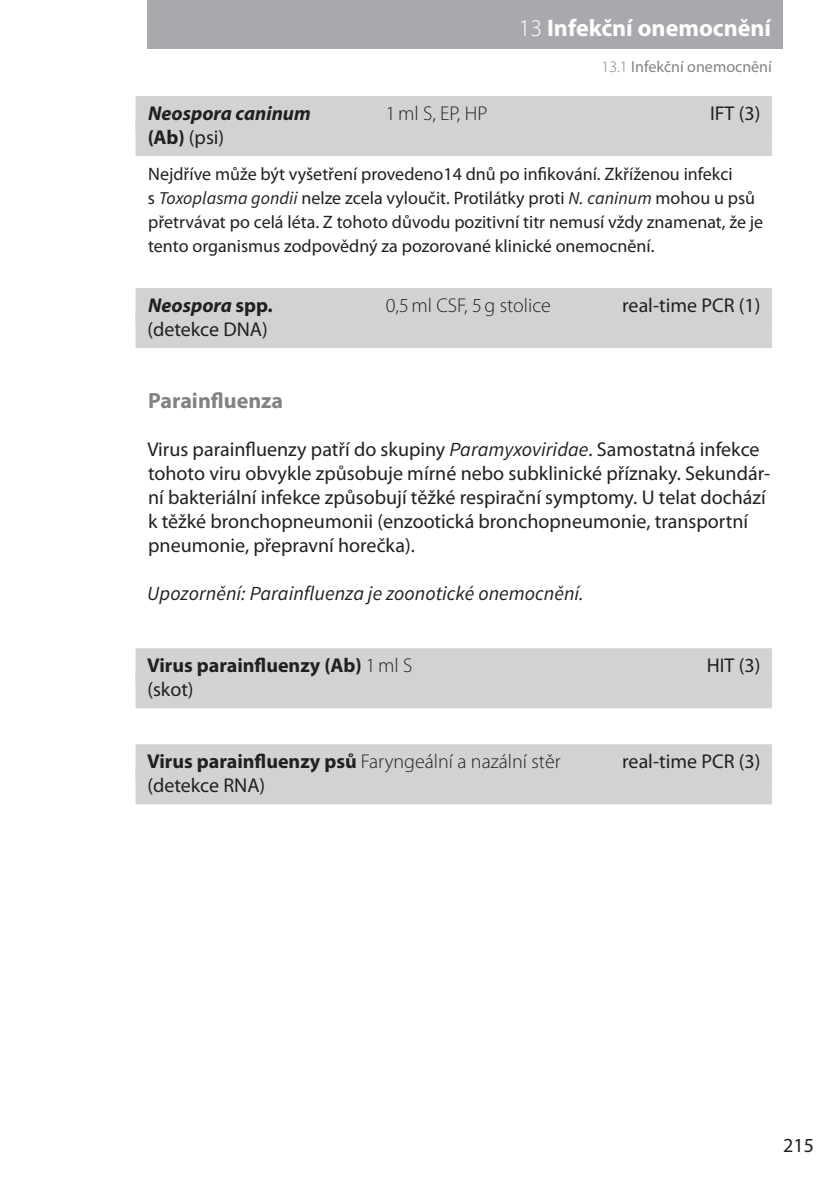
<style>
.page{position:relative;width:840px;height:1191px;background:#fff}
.page>*{position:absolute;margin:0;border:0;box-sizing:border-box;transform-origin:0 0}
.t1{font:700 24px "Myriad Pro";color:#fff}
.nadpis_úrovně_1_1_1{font:700 22px "Myriad Pro";color:#808285}
.základ{font:20px/24px "Myriad Pro";color:#231f20}
.vyšetření___hlavička{font:20px "Myriad Pro";color:#231f20}
.vyšetření___hlavička-2{font:300 20px "Myriad Pro";color:#231f20}
.základ-2{font:italic 20px "Source Sans Pro";color:#231f20}
.vyšetření___hlavička-3{font:italic 700 20px "Myriad Pro";color:#231f20}
.vyšetření___hlavička-4{font:700 20px "Myriad Pro";color:#231f20}
.vyšetření___základní{font:18px/24px "Myriad Pro";color:#231f20}
.horní_podlišta{font:16px "Myriad Pro";color:#808285}
.s1{font-weight:300}
.s2{font-weight:700}
.s3{font-family:"Source Sans Pro";font-style:italic}
.s4{font-style:normal}
</style>
<div class="page">
<div style="left:147px;top:0;width:635px;height:48px;background:#a8a9ad"></div>
<div style="left:135px;top:96px;width:636px;height:36px;background:#d1d2d4"></div>
<div style="left:135px;top:120px;width:636px;height:36px;background:#d1d2d4"></div>
<div style="left:135px;top:288px;width:636px;height:36px;background:#d1d2d4"></div>
<div style="left:135px;top:312px;width:636px;height:36px;background:#d1d2d4"></div>
<div style="left:135px;top:648px;width:636px;height:36px;background:#d1d2d4"></div>
<div style="left:135px;top:672px;width:636px;height:36px;background:#d1d2d4"></div>
<div style="left:135px;top:744px;width:636px;height:36px;background:#d1d2d4"></div>
<div style="left:135px;top:768px;width:636px;height:36px;background:#d1d2d4"></div>
<p class="t1" style="left:518px;top:12px;width:254px"><span class="s1">13</span> Infekční onemocnění</p>
<p class="horní_podlišta" style="left:601px;top:57px;width:172px"><span class="s1">13.1</span> Infekční onemocnění</p>
<p class="vyšetření___hlavička-3" style="left:148px;top:100px;width:164px">Neospora caninum</p>
<p class="vyšetření___hlavička-2" style="left:385px;top:101px;width:103px">1ml S, EP, HP</p>
<p class="vyšetření___hlavička" style="left:709px;top:101px;width:52px">IFT (3)</p>
<p class="vyšetření___hlavička" style="left:148px;top:125px;width:78px"><span class="s2">(Ab)</span> (psi)</p>
<p class="vyšetření___základní" style="left:148px;top:162px;width:616px">Nejdříve může být vyšetření provedeno14 dnů po infikování. Zkříženou infekci<br>s <span class="s3">Toxoplasma gondii</span> nelze zcela vyloučit. Protilátky proti <span class="s3">N. caninum</span> mohou u psů přetrvávat po celá léta. Z tohoto důvodu pozitivní titr nemusí vždy znamenat, že je tento organismus zodpovědný za pozorované klinické onemocnění.</p>
<p class="vyšetření___hlavička-3" style="left:148px;top:292px;width:126px">Neospora <span class="s4">spp.</span></p>
<p class="vyšetření___hlavička-2" style="left:385px;top:293px;width:166px">0,5ml CSF, 5g stolice</p>
<p class="vyšetření___hlavička" style="left:622px;top:293px;width:139px">real-time PCR (1)</p>
<p class="vyšetření___hlavička" style="left:147px;top:317px;width:122px">(detekce DNA)</p>
<p class="nadpis_úrovně_1_1_1" style="left:148px;top:386px;width:136px">Parainfluenza</p>
<p class="základ" style="left:147px;top:437px;width:624px">Virus parainfluenzy patří do skupiny <span class="s3">Paramyxoviridae</span>. Samostatná infekce tohoto viru obvykle způsobuje mírné nebo subklinické příznaky. Sekundár&shy;ní bakteriální infekce způsobují těžké respirační symptomy. U telat dochází k těžké bronchopneumonii (enzootická bronchopneumonie, transportní pneumonie, přepravní horečka).</p>
<p class="základ-2" style="left:147px;top:581px;width:438px">Upozornění: Parainfluenza je zoonotické onemocnění.</p>
<p class="vyšetření___hlavička-4" style="left:147px;top:652px;width:266px">Virus parainfluenzy (Ab) <span class="s1">1ml S</span></p>
<p class="vyšetření___hlavička" style="left:706px;top:653px;width:55px">HIT (3)</p>
<p class="vyšetření___hlavička" style="left:147px;top:677px;width:48px">(skot)</p>
<p class="vyšetření___hlavička-2" style="left:147px;top:749px;width:414px"><span class="s2">Virus parainfluenzy psů</span> Faryngeální a nazální stěr</p>
<p class="vyšetření___hlavička" style="left:622px;top:749px;width:139px">real-time PCR (3)</p>
<p class="vyšetření___hlavička" style="left:147px;top:773px;width:119px">(detekce RNA)</p>
<p class="základ" style="left:782px;top:1133px;width:32px">215</p>
</div>
